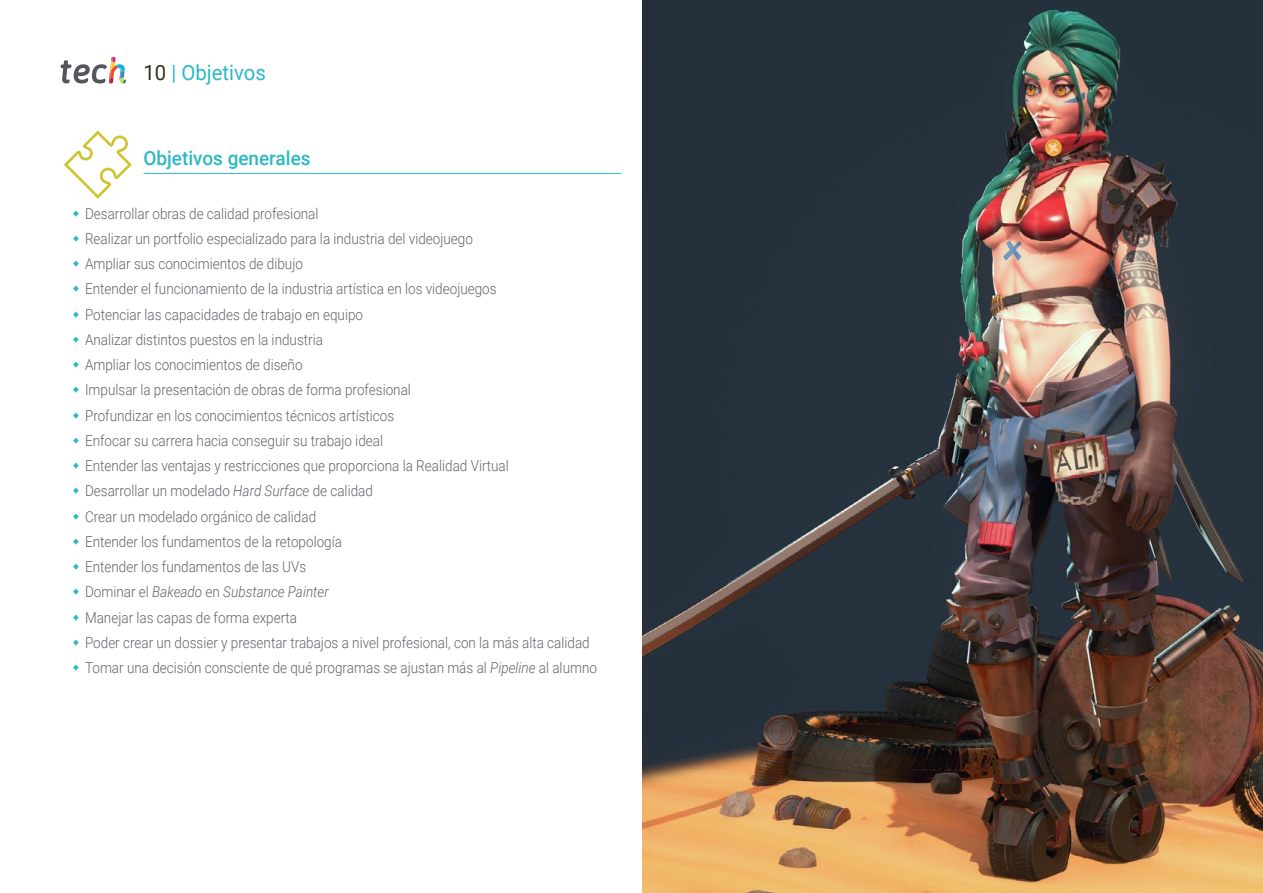
<style>
.page{position:relative;width:1263px;height:893px;background:#fff}
.page>*{position:absolute;margin:0;border:0;box-sizing:border-box;transform-origin:0 0}
.t1{font:21px "Roboto";color:#2db8c5}
.t2{font:500 19.5px "Roboto";color:#2db8c5}
.t3{font:300 15px/25.2px "Roboto";color:#61646a;scale:.9 1}
.s1{color:#312e20}
.s2{font-style:italic}
</style>
<div class="page">
<hr style="left:144px;top:173px;width:477px;height:1px;background:#2db8c5">
<svg style="left:64px;top:130px;width:68px;height:69px"></svg>
<svg style="left:61px;top:57px;width:65px;height:27px"></svg>
<img style="left:642px;top:0;width:621px;height:893px">
<h1 class="t1" style="left:144px;top:57px;width:124px"><span class="s1">10</span> | Objetivos</h1>
<h2 class="t2" style="left:144px;top:144px;width:169px">Objetivos generales</h2>
<p class="t3" style="left:85px;top:200px;width:570px">Desarrollar obras de calidad profesional<br>Realizar un portfolio especializado para la industria del videojuego<br>Ampliar sus conocimientos de dibujo<br>Entender el funcionamiento de la industria artística en los videojuegos<br>Potenciar las capacidades de trabajo en equipo<br>Analizar distintos puestos en la industria<br>Ampliar los conocimientos de diseño<br>Impulsar la presentación de obras de forma profesional<br>Profundizar en los conocimientos técnicos artísticos<br>Enfocar su carrera hacia conseguir su trabajo ideal<br>Entender las ventajas y restricciones que proporciona la Realidad Virtual<br>Desarrollar un modelado <span class="s2">Hard Surface</span> de calidad<br>Crear un modelado orgánico de calidad<br>Entender los fundamentos de la retopología<br>Entender los fundamentos de las UVs<br>Dominar el <span class="s2">Bakeado</span> en <span class="s2">Substance Painter<br></span>Manejar las capas de forma experta<br>Poder crear un dossier y presentar trabajos a nivel profesional, con la más alta calidad Tomar una decisión consciente de qué programas se ajustan más al <span class="s2">Pipeline</span> al alumno</p>
</div>
